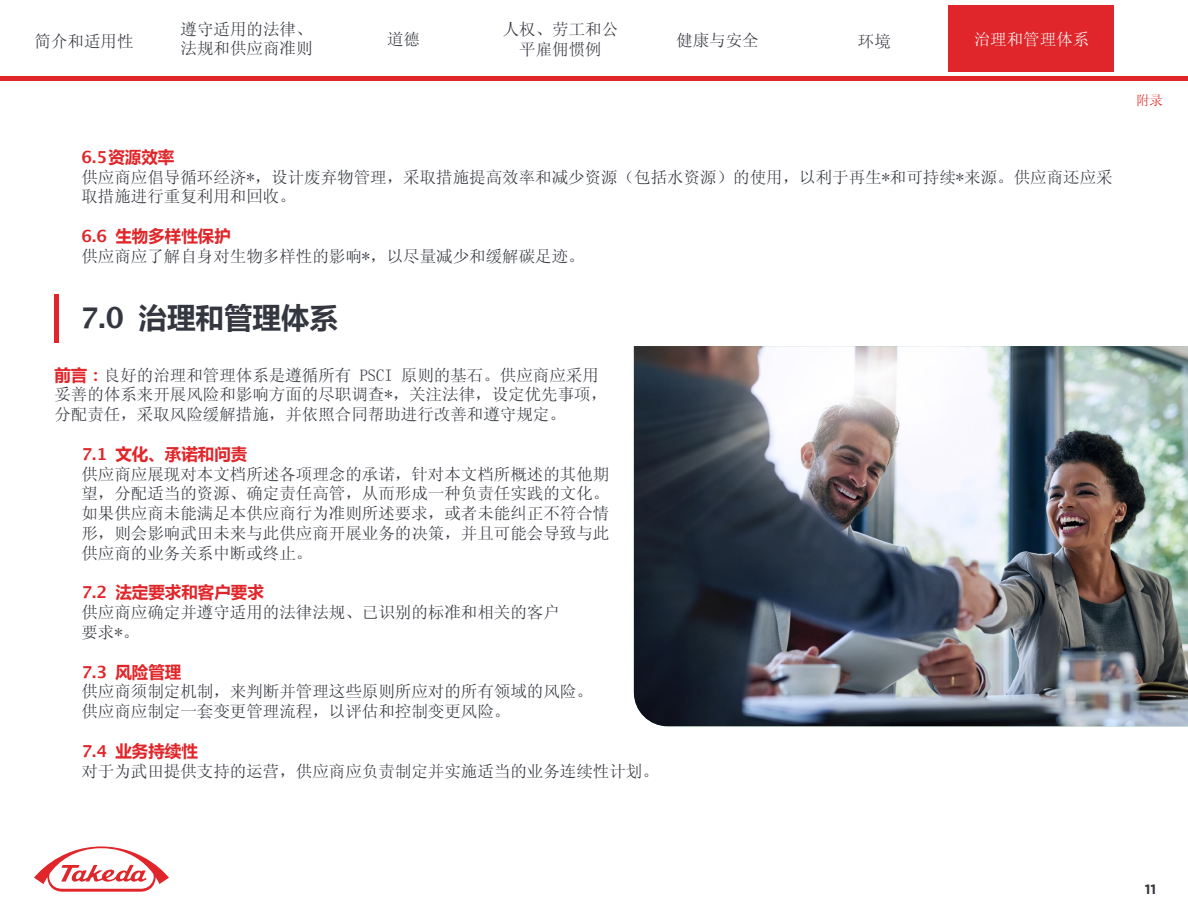
<style>
.page{position:relative;width:1188px;height:918px;background:#fff}
.page>*{position:absolute;margin:0;border:0;box-sizing:border-box;transform-origin:0 0}
.t1{font:700 28.5px "Sim Sun";color:#34373f}
.t2{font:16.5px/19.8px "Sim Sun";color:#34373f}
.t3{font:700 16.5px "Sim Sun";color:#e0262a}
.t4{font:16.5px "Sim Sun";color:#fff}
.t5{font:700 13.5px "Gotham";color:#34373f}
.t6{font:13.5px "Sim Sun";color:#e02629}
.s1{font-weight:700;color:#e0262a}
</style>
<div class="page">
<div style="left:948px;top:5px;width:166px;height:67px;background:#e0262a"></div>
<svg style="left:34px;top:846px;width:135px;height:46px"></svg>
<hr style="left:0;top:77px;width:1188px;height:4px;background:#e0262a">
<div style="left:54px;top:294px;width:5px;height:49px;background:#e0262a"></div>
<img style="left:634px;top:346px;width:554px;height:380px">
<p class="t2" style="left:35px;top:31px;width:100px">简介和适用性</p>
<p class="t2" style="left:181px;top:19px;width:133px">遵守适用的法律、法规和供应商准则</p>
<p class="t2" style="left:387px;top:29px;width:34px">道德</p>
<p class="t2" style="left:503px;top:19px;width:117px;text-align:center">人权、劳工和公平雇佣惯例</p>
<p class="t2" style="left:676px;top:30px;width:84px">健康与安全</p>
<p class="t2" style="left:858px;top:31px;width:34px">环境</p>
<p class="t4" style="left:974px;top:31px;width:117px">治理和管理体系</p>
<p class="t3" style="left:81px;top:147px;width:94px">6.5资源效率</p>
<p class="t2" style="left:81px;top:167px;width:1033px">供应商应倡导循环经济*，设计废弃物管理，采取措施提高效率和减少资源（包括水资源）的使用，以利于再生*和可持续*来源。供应商还应采取措施进行重复利用和回收。</p>
<p class="t3" style="left:81px;top:226px;width:151px">6.6 生物多样性保护</p>
<p class="t2" style="left:81px;top:246px;width:505px">供应商应了解自身对生物多样性的影响*，以尽量减少和缓解碳足迹。</p>
<h1 class="t1" style="left:80px;top:302px;width:260px">7.0 治理和管理体系</h1>
<p class="t2" style="left:54px;top:365px;width:554px"><span class="s1">前言：</span>良好的治理和管理体系是遵循所有 PSCI 原则的基石。供应商应采用妥善的体系来开展风险和影响方面的尽职调查*，关注法律，设定优先事项，分配责任，采取风险缓解措施，并依照合同帮助进行改善和遵守规定。</p>
<p class="t3" style="left:81px;top:444px;width:167px">7.1 文化、承诺和问责</p>
<p class="t2" style="left:81px;top:464px;width:530px;text-align:justify">供应商应展现对本文档所述各项理念的承诺，针对本文档所概述的其他期望，分配适当的资源、确定责任高管，从而形成一种负责任实践的文化。如果供应商未能满足本供应商行为准则所述要求，或者未能纠正不符合情形，则会影响武田未来与此供应商开展业务的决策，并且可能会导致与此供应商的业务关系中断或终止。</p>
<p class="t3" style="left:81px;top:583px;width:184px">7.2 法定要求和客户要求</p>
<p class="t2" style="left:81px;top:602px;width:480px">供应商应确定并遵守适用的法律法规、已识别的标准和相关的客户要求*。</p>
<p class="t3" style="left:81px;top:662px;width:101px">7.3 风险管理</p>
<p class="t2" style="left:81px;top:682px;width:513px">供应商须制定机制，来判断并管理这些原则所应对的所有领域的风险。供应商应制定一套变更管理流程，以评估和控制变更风险。</p>
<p class="t3" style="left:81px;top:741px;width:118px">7.4 业务持续性</p>
<p class="t2" style="left:81px;top:761px;width:579px">对于为武田提供支持的运营，供应商应负责制定并实施适当的业务连续性计划。</p>
<p class="t6" style="left:1136px;top:93px;width:28px">附录</p>
<p class="t5" style="left:1145px;top:880px;width:13px">11</p>
</div>
